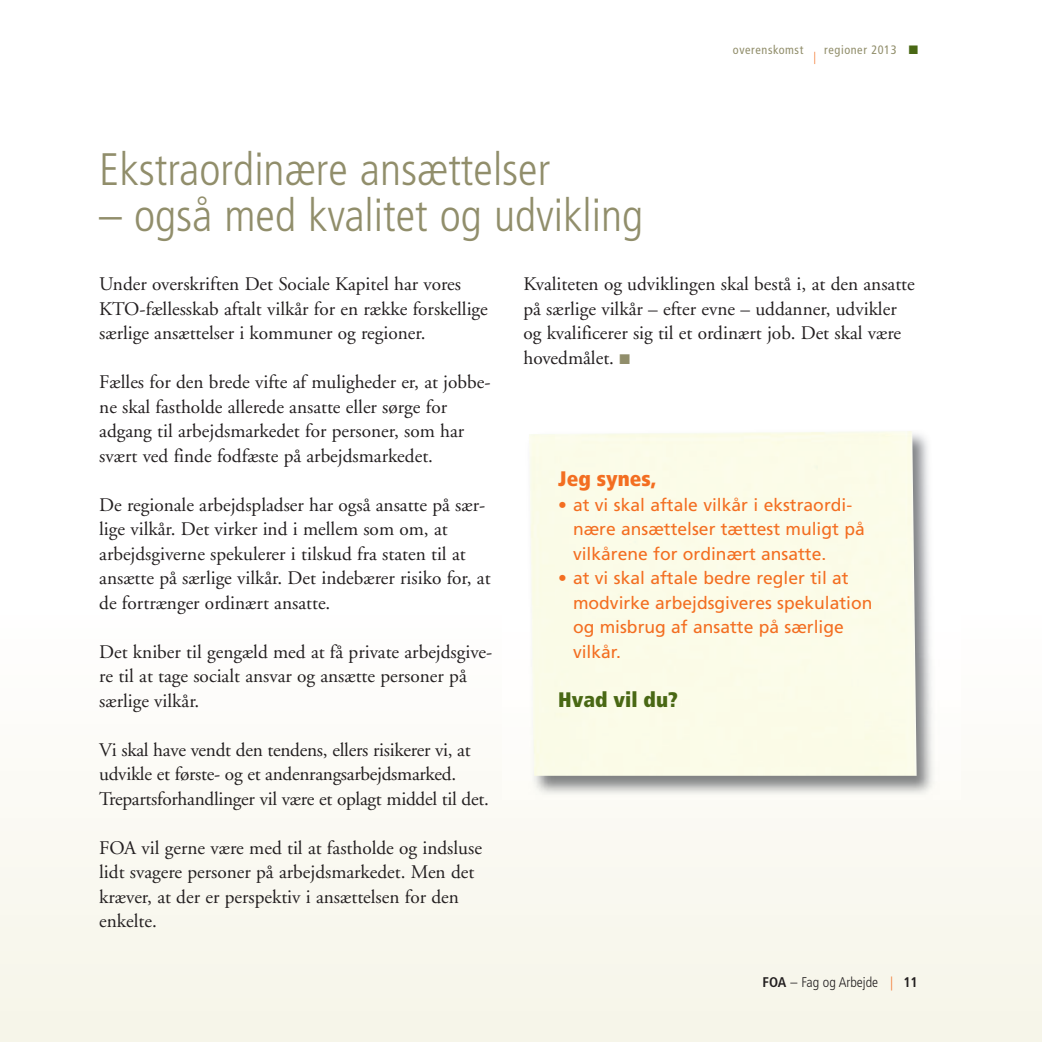
<style>
.page{position:relative;width:1042px;height:1042px;background:#fff}
.page>*{position:absolute;margin:0;border:0;box-sizing:border-box;transform-origin:0 0}
.t1{font:300 condensed 45.5px "Frutiger";color:#918e6b}
.t2{font:900 condensed 21px "Frutiger";color:#496814}
.t3{font:900 condensed 21px "Frutiger";color:#f36e21}
.t4{font:19.25px/24.5px "Adobe Garamond";color:#231f20}
.t5{font:17.5px/24.5px "Frutiger";color:#f36e21}
.t6{font:300 condensed 14px "Frutiger";color:#231f20}
.t7{font:condensed 12.25px "Frutiger";letter-spacing:.05em;color:#918e6b}
.t8{font:300 condensed 12.25px "Frutiger";color:#f36e21}
.s1{color:#496814}
.s2{color:#918e6b}
.s3{font-weight:700}
.s4{color:#f36e21}
</style>
<div class="page">
<div style="left:0;top:607px;width:1042px;height:435px;background:#faf9f1"></div>
<img style="left:502px;top:434px;width:458px;height:359px">
<div style="left:529px;top:431px;width:387px;height:345px;background:#fbfce8"></div>
<h1 class="t1" style="left:99px;top:151px;width:452px">Ekstraordinære ansættelser</h1>
<h1 class="t1" style="left:99px;top:197px;width:545px">– også med kvalitet og udvikling</h1>
<p class="t7" style="left:733px;top:45px;width:72px">overenskomst</p>
<p class="t8" style="left:813px;top:51px;width:4px">|</p>
<p class="t7" style="left:824px;top:45px;width:95px">regioner 2013 <span class="s1">■</span></p>
<p class="t4" style="left:99px;top:274px;width:390px">Under overskriften Det Sociale Kapitel har vores<br>KTO-fællesskab aftalt vilkår for en række forskellige særlige ansættelser i kommuner og regioner.</p>
<p class="t4" style="left:99px;top:372px;width:393px">Fælles for den brede vifte af muligheder er, at jobbe&shy;ne skal fastholde allerede ansatte eller sørge for adgang til arbejdsmarkedet for personer, som har svært ved finde fodfæste på arbejdsmarkedet.</p>
<p class="t4" style="left:99px;top:494px;width:393px">De regionale arbejdspladser har også ansatte på sær&shy;lige vilkår. Det virker ind i mellem som om, at arbejdsgiverne spekulerer i tilskud fra staten til at ansætte på særlige vilkår. Det indebærer risiko for, at de fortrænger ordinært ansatte.</p>
<p class="t4" style="left:99px;top:641px;width:395px">Det kniber til gengæld med at få private arbejdsgive&shy;re til at tage socialt ansvar og ansætte personer på særlige vilkår.</p>
<p class="t4" style="left:99px;top:739px;width:391px">Vi skal have vendt den tendens, ellers risikerer vi, at udvikle et første- og et andenrangsarbejdsmarked.<br>Trepartsforhandlinger vil være et oplagt middel til det.</p>
<p class="t4" style="left:99px;top:837px;width:384px">FOA vil gerne være med til at fastholde og indsluse lidt svagere personer på arbejdsmarkedet. Men det kræver, at der er perspektiv i ansættelsen for den enkelte.</p>
<p class="t4" style="left:523px;top:274px;width:393px">Kvaliteten og udviklingen skal bestå i, at den ansatte på særlige vilkår – efter evne – uddanner, udvikler og kvalificerer sig til et ordinært job. Det skal være hovedmålet. <span class="s2">■</span></p>
<p class="t3" style="left:558px;top:471px;width:99px">Jeg synes,</p>
<p class="t5" style="left:573px;top:494px;width:293px;text-indent:-15px">• at vi skal aftale vilkår i ekstraordi&shy;nære ansættelser tættest muligt på vilkårene for ordinært ansatte.</p>
<p class="t5" style="left:573px;top:567px;width:301px;text-indent:-15px">• at vi skal aftale bedre regler til at modvirke arbejdsgiveres spekulation og misbrug af ansatte på særlige vilkår.</p>
<p class="t2" style="left:558px;top:691px;width:121px">Hvad vil du?</p>
<p class="t6" style="left:762px;top:977px;width:157px"><span class="s3">FOA</span> – Fag og Arbejde <span class="s4">|</span> <span class="s3">11</span></p>
</div>
